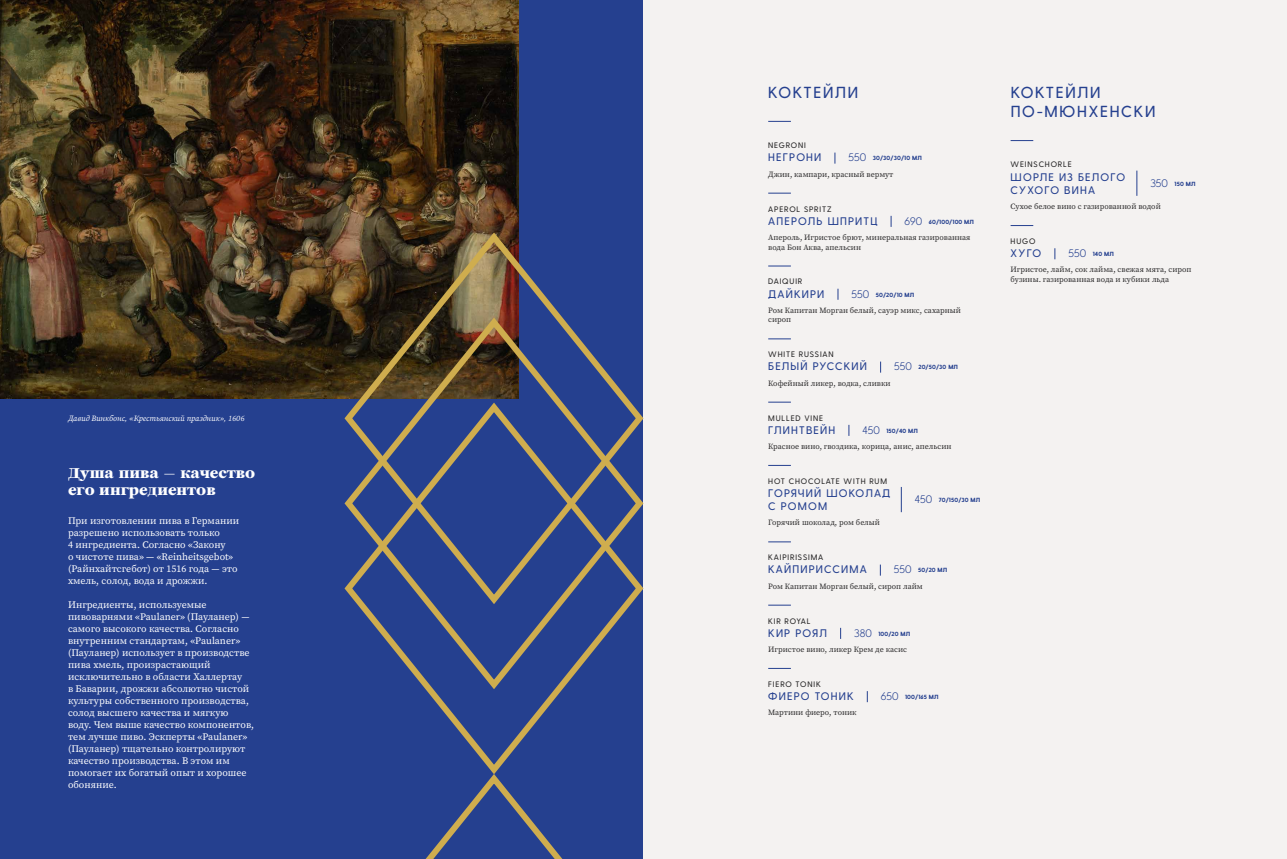
<style>
.page{position:relative;width:1287px;height:859px;background:#fff}
.page>*{position:absolute;margin:0;border:0;box-sizing:border-box;transform-origin:0 0}
.t1{font:500 16px/19.2px "Greycliff CF";letter-spacing:.11em;color:#25408f}
.t2{font:800 14px/16.8px "Lovelace Text Trial";color:#fff}
.t3{font:500 11px/13.2px "Greycliff CF";letter-spacing:.11em;color:#25408f}
.t4{font:10px/12px "Source Serif Variable";color:#fff}
.t5{font:8px/9.6px "Source Serif Variable";color:#292829}
.t6{font:500 8px "Greycliff CF";letter-spacing:.11em;color:#292829}
.t7{font:italic 8px "Source Serif Variable";color:#fff}
.t8{font:800 6px "Greycliff CF";letter-spacing:.025em;color:#25408f}
.s1{font-weight:300;font-size:11px}
</style>
<div class="page">
<div style="left:0;top:0;width:643px;height:859px;background:#25408f"></div>
<div style="left:643px;top:0;width:644px;height:859px;background:#f4f2f1"></div>
<svg style="left:768px;top:121px;width:23px;height:1px"></svg>
<svg style="left:768px;top:193px;width:23px;height:1px"></svg>
<svg style="left:768px;top:266px;width:23px;height:1px"></svg>
<svg style="left:768px;top:339px;width:23px;height:1px"></svg>
<svg style="left:768px;top:402px;width:23px;height:1px"></svg>
<svg style="left:768px;top:465px;width:23px;height:1px"></svg>
<svg style="left:901px;top:487px;width:1px;height:25px"></svg>
<svg style="left:768px;top:542px;width:23px;height:1px"></svg>
<svg style="left:768px;top:605px;width:23px;height:1px"></svg>
<svg style="left:768px;top:668px;width:23px;height:1px"></svg>
<svg style="left:1011px;top:140px;width:22px;height:1px"></svg>
<svg style="left:1136px;top:171px;width:1px;height:25px"></svg>
<svg style="left:1011px;top:225px;width:22px;height:1px"></svg>
<img style="left:0;top:0;width:519px;height:399px">
<img style="left:341px;top:229px;width:219px;height:85px">
<svg style="left:341px;top:314px;width:287px;height:85px"></svg>
<svg style="left:344px;top:399px;width:300px;height:371px"></svg>
<svg style="left:425px;top:770px;width:138px;height:89px"></svg>
<p class="t7" style="left:68px;top:413px;width:178px">Давид Винкбонс, «Крестьянский праздник», 1606</p>
<h2 class="t2" style="left:68px;top:464px;width:189px">Душа пива — качество его ингредиентов</h2>
<p class="t4" style="left:68px;top:515px;width:173px">При изготовлении пива в Германии разрешено использовать только<br>4 ингредиента. Согласно «Закону<br>о чистоте пива» — «Reinheitsgebot» (Райнхайтсгебот) от 1516 года — это хмель, солод, вода и дрожжи.</p>
<p class="t4" style="left:68px;top:599px;width:188px">Ингредиенты, используемые пивоварнями «Paulaner» (Пауланер) — самого высокого качества. Согласно внутренним стандартам, «Paulaner» (Пауланер) использует в производстве пива хмель, произрастающий исключительно в области Халлертау<br>в Баварии, дрожжи абсолютно чистой культуры собственного производства, солод высшего качества и мягкую воду. Чем выше качество компонентов, тем лучше пиво. Эскперты «Paulaner» (Пауланер) тщательно контролируют качество производства. В этом им помогает их богатый опыт и хорошее обоняние.</p>
<h1 class="t1" style="left:768px;top:83px;width:91px">КОКТЕЙЛИ</h1>
<p class="t6" style="left:768px;top:141px;width:39px">NEGRONI</p>
<p class="t3" style="left:768px;top:151px;width:55px">НЕГРОНИ</p>
<p class="t8" style="left:848px;top:155px;width:75px"><span class="s1">550</span> 30/30/30/10 МЛ</p>
<p class="t5" style="left:768px;top:169px;width:127px">Джин, кампари, красный вермут</p>
<p class="t6" style="left:768px;top:204px;width:65px">APEROL SPRITZ</p>
<p class="t3" style="left:768px;top:214px;width:111px">АПЕРОЛЬ ШПРИТЦ</p>
<p class="t8" style="left:905px;top:218px;width:71px"><span class="s1">690</span> 60/100/100 МЛ</p>
<p class="t5" style="left:768px;top:232px;width:204px">Апероль, Игристое брют, минеральная газированная вода Бон Аква, апельсин</p>
<p class="t6" style="left:768px;top:277px;width:36px">DAIQUIR</p>
<p class="t3" style="left:768px;top:287px;width:58px">ДАЙКИРИ</p>
<p class="t8" style="left:851px;top:291px;width:64px"><span class="s1">550</span> 50/20/10 МЛ</p>
<p class="t5" style="left:768px;top:305px;width:194px">Ром Капитан Морган белый, сауэр микс, сахарный сироп</p>
<p class="t6" style="left:768px;top:350px;width:67px">WHITE RUSSIAN</p>
<p class="t3" style="left:768px;top:360px;width:100px">БЕЛЫЙ РУССКИЙ</p>
<p class="t8" style="left:894px;top:364px;width:65px"><span class="s1">550</span> 20/50/30 МЛ</p>
<p class="t5" style="left:768px;top:378px;width:124px">Кофейный ликер, водка, сливки</p>
<p class="t6" style="left:768px;top:413px;width:56px">MULLED VINE</p>
<p class="t3" style="left:768px;top:423px;width:69px">ГЛИНТВЕЙН</p>
<p class="t8" style="left:862px;top:427px;width:57px"><span class="s1">450</span> 150/40 МЛ</p>
<p class="t5" style="left:768px;top:441px;width:185px">Красное вино, гвоздика, корица, анис, апельсин</p>
<p class="t6" style="left:768px;top:476px;width:120px">HOT CHOCOLATE WITH RUM</p>
<p class="t3" style="left:768px;top:486px;width:124px">ГОРЯЧИЙ ШОКОЛАД<br>C РОМОМ</p>
<p class="t8" style="left:915px;top:496px;width:67px"><span class="s1">450</span> 70/150/30 МЛ</p>
<p class="t5" style="left:768px;top:518px;width:113px">Горячий шоколад, ром белый</p>
<p class="t6" style="left:768px;top:553px;width:57px">KAIPIRISSIMA</p>
<p class="t3" style="left:768px;top:563px;width:100px">КАЙПИРИССИМА</p>
<p class="t8" style="left:894px;top:567px;width:55px"><span class="s1">550</span> 50/20 МЛ</p>
<p class="t5" style="left:768px;top:581px;width:156px">Ром Капитан Морган белый, сироп лайм</p>
<p class="t6" style="left:768px;top:616px;width:44px">KIR ROYAL</p>
<p class="t3" style="left:768px;top:626px;width:60px">КИР РОЯЛ</p>
<p class="t8" style="left:854px;top:630px;width:58px"><span class="s1">380</span> 100/20 МЛ</p>
<p class="t5" style="left:768px;top:644px;width:140px">Игристое вино, ликер Крем де касис</p>
<p class="t6" style="left:768px;top:679px;width:54px">FIERO TONIK</p>
<p class="t3" style="left:768px;top:689px;width:87px">ФИЕРО ТОНИК</p>
<p class="t8" style="left:881px;top:693px;width:59px"><span class="s1">650</span> 100/165 МЛ</p>
<p class="t5" style="left:768px;top:708px;width:90px">Мартини фиеро, тоник</p>
<h1 class="t1" style="left:1011px;top:83px;width:146px">КОКТЕЙЛИ<br>ПО-МЮНХЕНСКИ</h1>
<p class="t6" style="left:1011px;top:160px;width:63px">WEINSCHORLE</p>
<p class="t3" style="left:1011px;top:170px;width:116px">ШОРЛЕ ИЗ БЕЛОГО<br>СУХОГО ВИНА</p>
<p class="t8" style="left:1150px;top:180px;width:47px"><span class="s1">350</span> 150 МЛ</p>
<p class="t5" style="left:1011px;top:202px;width:152px">Сухое белое вино с газированной водой</p>
<p class="t6" style="left:1011px;top:236px;width:26px">HUGO</p>
<p class="t3" style="left:1011px;top:247px;width:32px">ХУГО</p>
<p class="t8" style="left:1068px;top:250px;width:47px"><span class="s1">550</span> 140 МЛ</p>
<p class="t5" style="left:1011px;top:265px;width:182px">Игристое, лайм, сок лайма, свежая мята, сироп бузины. газированная вода и кубики льда</p>
</div>
